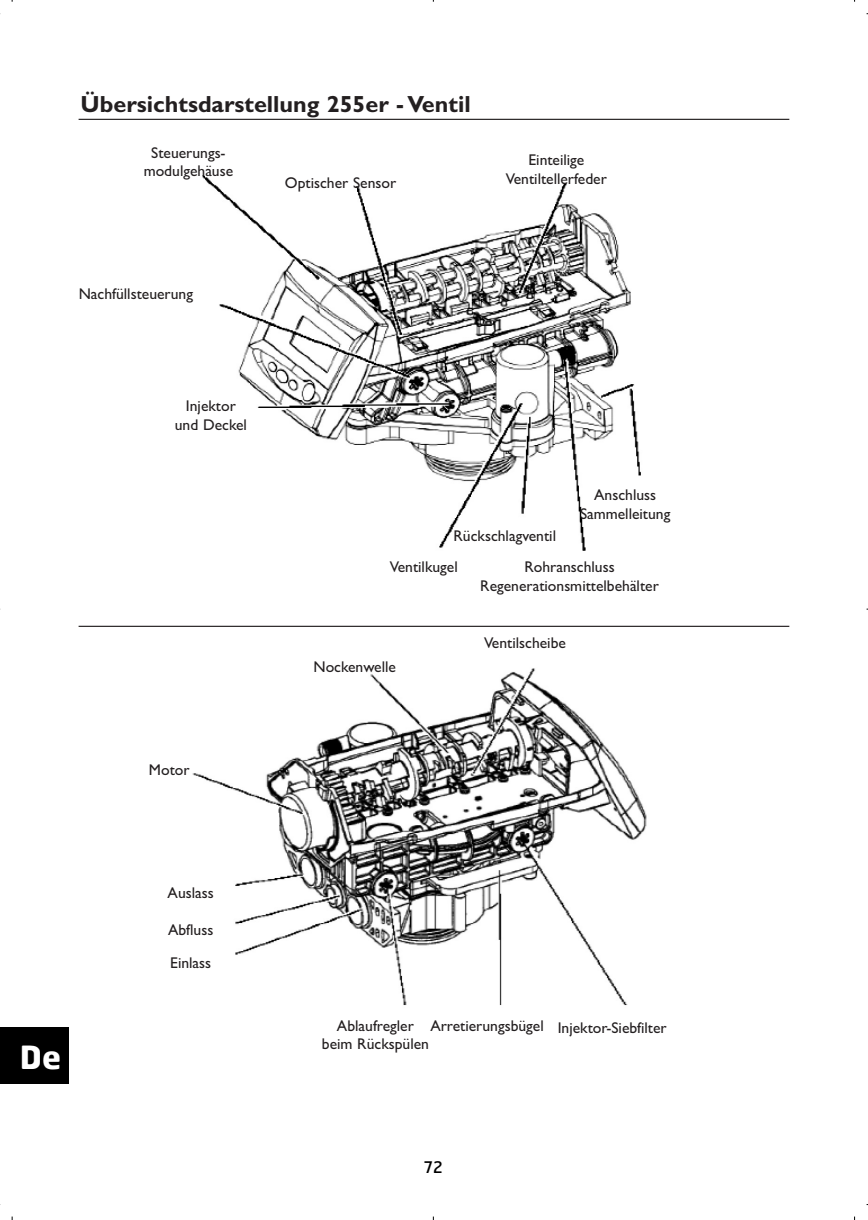
<style>
.page{position:relative;width:868px;height:1220px;background:#fff}
.page>*{position:absolute;margin:0;border:0;box-sizing:border-box;transform-origin:0 0}
.t1{font:700 32px "Hermes";color:#fff}
.t2{font:700 23.4px "Gill Sans";color:#231f20}
.t3{font:16px "Hermes";color:#000}
.t4{font:15.6px/18.6px "Gill Sans";color:#231f20;text-align:center}
</style>
<div class="page">
<img style="left:192px;top:118px;width:597px;height:888px">
<div style="left:79px;top:94px;width:479px;height:37px;background:#fff"></div>
<hr style="left:79px;top:119px;width:710px;height:1px;background:#231f20">
<div style="left:79px;top:601px;width:461px;height:37px;background:#fff"></div>
<hr style="left:79px;top:626px;width:710px;height:1px;background:#231f20">
<div style="left:0;top:1027px;width:69px;height:57px;background:#000"></div>
<h2 class="t2" style="left:81px;top:96px;width:391px">Übersichtsdarstellung 255er - Ventil</h2>
<p class="t4" style="left:144px;top:145px;width:91px">Steuerungs&shy;modulgehäuse</p>
<p class="t4" style="left:285px;top:175px;width:113px">Optischer Sensor</p>
<p class="t4" style="left:506px;top:153px;width:102px">Einteilige<br>Ventiltellerfeder</p>
<p class="t4" style="left:79px;top:287px;width:116px">Nachfüllsteuerung</p>
<p class="t4" style="left:175px;top:398px;width:74px">Injektor und Deckel</p>
<p class="t4" style="left:580px;top:487px;width:92px">Anschluss<br>Sammelleitung</p>
<p class="t4" style="left:480px;top:559px;width:180px">Rohranschluss<br>Regenerationsmittelbehälter</p>
<p class="t4" style="left:390px;top:522px;width:168px;line-height:30.8px;text-align:left;text-indent:64px">Rückschlagventil<br>Ventilkugel</p>
<p class="t4" style="left:149px;top:762px;width:42px">Motor</p>
<p class="t4" style="left:313px;top:659px;width:84px">Nockenwelle</p>
<p class="t4" style="left:484px;top:636px;width:83px">Ventilscheibe</p>
<h1 class="t1" style="left:20px;top:1044px;width:43px">De</h1>
<p class="t4" style="left:168px;top:885px;width:48px">Auslass</p>
<p class="t4" style="left:168px;top:921px;width:47px">Abfluss</p>
<p class="t4" style="left:170px;top:955px;width:43px">Einlass</p>
<p class="t4" style="left:337px;top:1018px;width:78px">Ablaufregler</p>
<p class="t4" style="left:557px;top:1020px;width:110px">Injektor-Siebfilter</p>
<p class="t4" style="left:322px;top:1036px;width:109px">beim Rückspülen</p>
<p class="t4" style="left:430px;top:1018px;width:115px">Arretierungsbügel</p>
<p class="t3" style="left:424px;top:1161px;width:20px">72</p>
</div>
